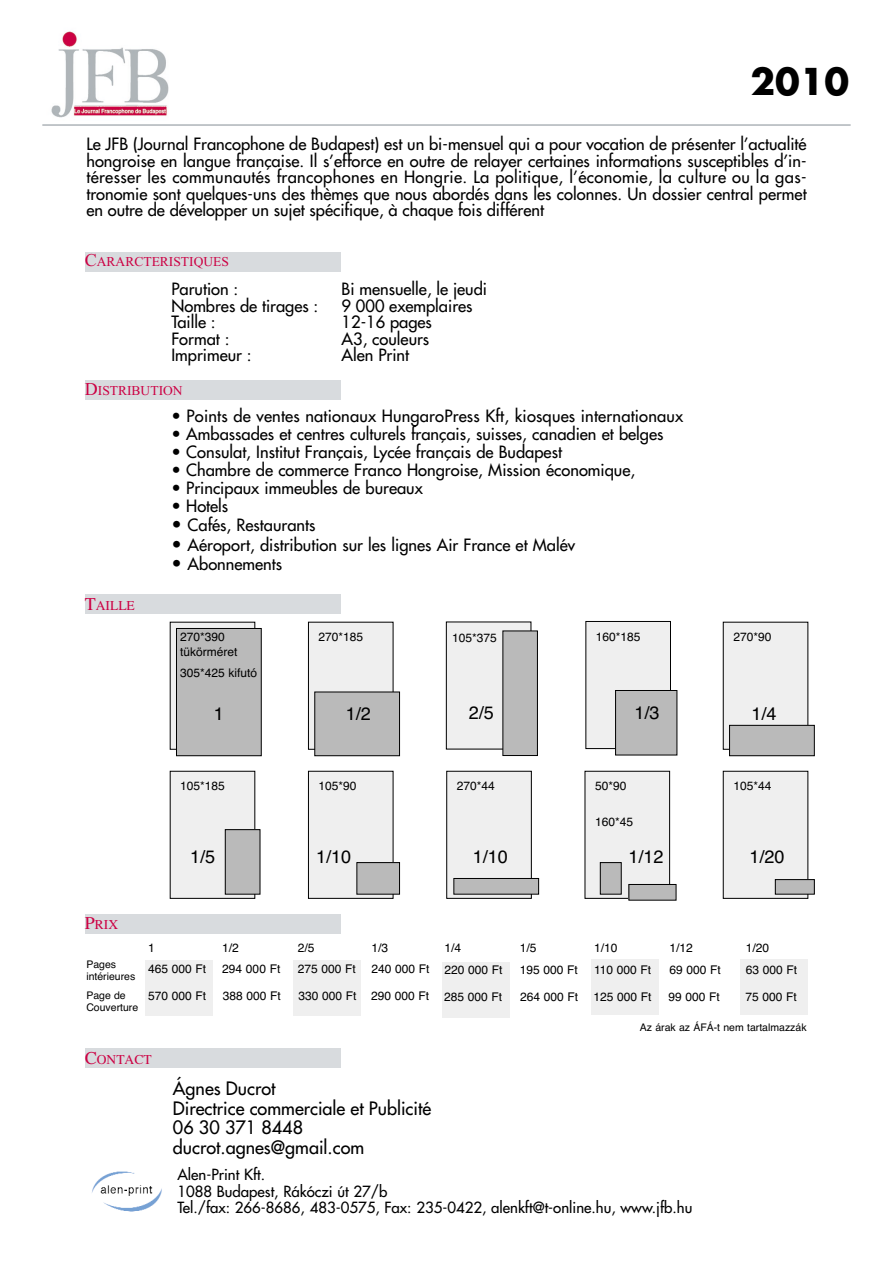
<style>
.page{position:relative;width:893px;height:1263px;background:#fff}
.page>*{position:absolute;margin:0;border:0;box-sizing:border-box;transform-origin:0 0}
.t1{font:700 36px "H Futura";color:#000}
.t2{font:18px/19.5px "H Futura";color:#000}
.t3{font:18px "Helvetica";color:#000}
.t4{font:16.5px/16.5px "H Futura";color:#000;text-align:justify}
.t5{font:15px/16.5px "H Futura";color:#000}
.t6{font:13.5px "Times New Roman";color:#cc0043}
.t7{font:13.5px "H Times Roman";color:#cc0043}
.t8{font:12px/21.3px "Helvetica";color:#000}
.t9{font:10.5px/12.6px "Helvetica";color:#000}
.s1{font-size:18px}
</style>
<div class="page">
<hr style="left:42px;top:124px;width:808px;height:2px;background:#aeb4b8">
<img style="left:51px;top:31px;width:118px;height:87px">
<div style="left:85px;top:252px;width:255px;height:19px;background:#d8dbde"></div>
<div style="left:85px;top:381px;width:255px;height:19px;background:#d8dbde"></div>
<div style="left:85px;top:595px;width:255px;height:19px;background:#d8dbde"></div>
<div style="left:85px;top:1049px;width:255px;height:19px;background:#d8dbde"></div>
<div style="left:170px;top:622px;width:85px;height:127px;background:#efefef"></div>
<div style="left:176px;top:628px;width:85px;height:128px;background:#bababa"></div>
<div style="left:176px;top:628px;width:85px;height:128px;border:1px solid #000"></div>
<div style="left:308px;top:622px;width:85px;height:127px;background:#efefef"></div>
<div style="left:308px;top:622px;width:85px;height:128px;border:1px solid #000"></div>
<div style="left:315px;top:692px;width:84px;height:64px;background:#bababa"></div>
<div style="left:314px;top:692px;width:85px;height:64px;border:1px solid #000"></div>
<div style="left:586px;top:621px;width:84px;height:128px;background:#efefef"></div>
<div style="left:585px;top:621px;width:85px;height:128px;border:1px solid #000"></div>
<div style="left:615px;top:690px;width:62px;height:65px;background:#bababa"></div>
<div style="left:615px;top:690px;width:62px;height:65px;border:1px solid #000"></div>
<div style="left:446px;top:622px;width:85px;height:127px;background:#efefef"></div>
<div style="left:446px;top:622px;width:85px;height:127px;border:1px solid #000"></div>
<div style="left:503px;top:631px;width:34px;height:125px;background:#bababa"></div>
<div style="left:723px;top:622px;width:84px;height:127px;background:#efefef"></div>
<div style="left:723px;top:622px;width:85px;height:128px;border:1px solid #000"></div>
<div style="left:729px;top:725px;width:85px;height:31px;background:#bababa"></div>
<div style="left:729px;top:725px;width:85px;height:31px;border:1px solid #000"></div>
<div style="left:170px;top:771px;width:85px;height:127px;background:#efefef"></div>
<div style="left:170px;top:771px;width:85px;height:128px;border:1px solid #000"></div>
<div style="left:225px;top:830px;width:35px;height:64px;background:#bababa"></div>
<div style="left:225px;top:830px;width:35px;height:64px;border:1px solid #000"></div>
<div style="left:308px;top:771px;width:85px;height:127px;background:#efefef"></div>
<div style="left:308px;top:771px;width:85px;height:128px;border:1px solid #000"></div>
<div style="left:357px;top:863px;width:42px;height:31px;background:#bababa"></div>
<div style="left:446px;top:771px;width:85px;height:127px;background:#efefef"></div>
<div style="left:446px;top:771px;width:85px;height:128px;border:1px solid #000"></div>
<div style="left:454px;top:878px;width:84px;height:16px;background:#bababa"></div>
<div style="left:453px;top:878px;width:85px;height:16px;border:1px solid #000"></div>
<div style="left:585px;top:771px;width:84px;height:127px;background:#efefef"></div>
<div style="left:584px;top:771px;width:85px;height:128px;border:1px solid #000"></div>
<div style="left:600px;top:863px;width:21px;height:31px;background:#bababa"></div>
<div style="left:600px;top:862px;width:21px;height:32px;border:1px solid #000"></div>
<div style="left:629px;top:884px;width:47px;height:16px;background:#bababa"></div>
<div style="left:628px;top:884px;width:48px;height:16px;border:1px solid #000"></div>
<div style="left:723px;top:771px;width:84px;height:127px;background:#efefef"></div>
<div style="left:723px;top:771px;width:85px;height:128px;border:1px solid #000"></div>
<div style="left:775px;top:880px;width:39px;height:14px;background:#bababa"></div>
<div style="left:775px;top:879px;width:39px;height:15px;border:1px solid #000"></div>
<img style="left:92px;top:1171px;width:70px;height:41px">
<div style="left:145px;top:960px;width:67px;height:56px;background:#efefef"></div>
<div style="left:293px;top:960px;width:68px;height:56px;background:#efefef"></div>
<div style="left:442px;top:962px;width:67px;height:56px;background:#efefef"></div>
<div style="left:591px;top:959px;width:67px;height:55px;background:#efefef"></div>
<div style="left:740px;top:959px;width:67px;height:55px;background:#efefef"></div>
<div style="left:85px;top:914px;width:255px;height:19px;background:#d8dbde"></div>
<h1 class="t1" style="left:750px;top:65px;width:100px">2010</h1>
<p class="t4" style="left:86px;top:136px;width:721px">Le JFB (Journal Francophone de Budapest) est un bi-mensuel qui a pour vocation de présenter l’actualité hongroise en langue française. Il s’efforce en outre de relayer certaines informations susceptibles d’in&shy;téresser les communautés francophones en Hongrie. La politique, l’économie, la culture ou la gas&shy;tronomie sont quelques-uns des thèmes que nous abordés dans les colonnes. Un dossier central permet en outre de développer un sujet spécifique, à chaque fois différent</p>
<p class="t6" style="left:85px;top:257px;width:146px"><span class="s1">C</span>ARARCTERISTIQUES</p>
<p class="t4" style="left:171px;top:282px;width:68px">Parution :</p>
<p class="t4" style="left:341px;top:282px;width:147px">Bi mensuelle, le jeudi</p>
<p class="t4" style="left:171px;top:298px;width:148px">Nombres de tirages :</p>
<p class="t4" style="left:341px;top:298px;width:132px">9 000 exemplaires</p>
<p class="t4" style="left:171px;top:315px;width:46px">Taille :</p>
<p class="t4" style="left:341px;top:315px;width:92px">12-16 pages</p>
<p class="t4" style="left:171px;top:331px;width:59px">Format :</p>
<p class="t4" style="left:341px;top:331px;width:89px">A3, couleurs</p>
<p class="t4" style="left:171px;top:348px;width:82px">Imprimeur :</p>
<p class="t4" style="left:341px;top:348px;width:69px">Alen Print</p>
<p class="t6" style="left:85px;top:385px;width:99px"><span class="s1">D</span>ISTRIBUTION</p>
<p class="t7" style="left:85px;top:601px;width:51px"><span class="s1">T</span>AILLE</p>
<p class="t4" style="left:171px;top:408px;width:513px">• Points de ventes nationaux HungaroPress Kft, kiosques internationaux</p>
<p class="t4" style="left:171px;top:426px;width:493px">• Ambassades et centres culturels français, suisses, canadien et belges</p>
<p class="t4" style="left:171px;top:444px;width:392px">• Consulat, Institut Français, Lycée français de Budapest</p>
<p class="t4" style="left:171px;top:462px;width:465px">• Chambre de commerce Franco Hongroise, Mission économique,</p>
<p class="t4" style="left:171px;top:480px;width:253px">• Principaux immeubles de bureaux</p>
<p class="t4" style="left:171px;top:498px;width:58px">• Hotels</p>
<p class="t4" style="left:171px;top:518px;width:145px"><span class="s1">•</span> Cafés, Restaurants</p>
<p class="t4" style="left:171px;top:537px;width:405px"><span class="s1">•</span> Aéroport, distribution sur les lignes Air France et Malév</p>
<p class="t4" style="left:171px;top:557px;width:112px"><span class="s1">•</span> Abonnements</p>
<p class="t8" style="left:180px;top:631px;width:59px;line-height:14.4px">270*390 tükörméret</p>
<p class="t8" style="left:180px;top:663px;width:79px">305*425 kifutó</p>
<p class="t3" style="left:214px;top:707px;width:12px">1</p>
<p class="t8" style="left:318px;top:628px;width:46px">270*185</p>
<p class="t3" style="left:346px;top:707px;width:27px">1/2</p>
<p class="t8" style="left:452px;top:628px;width:46px">105*375</p>
<p class="t3" style="left:469px;top:706px;width:27px">2/5</p>
<p class="t8" style="left:596px;top:627px;width:46px">160*185</p>
<p class="t3" style="left:634px;top:706px;width:27px">1/3</p>
<p class="t8" style="left:733px;top:628px;width:40px">270*90</p>
<p class="t3" style="left:751px;top:707px;width:27px">1/4</p>
<p class="t8" style="left:180px;top:777px;width:46px">105*185</p>
<p class="t3" style="left:190px;top:850px;width:27px">1/5</p>
<p class="t8" style="left:318px;top:777px;width:40px">105*90</p>
<p class="t3" style="left:316px;top:850px;width:37px">1/10</p>
<p class="t8" style="left:457px;top:777px;width:40px">270*44</p>
<p class="t3" style="left:473px;top:850px;width:37px">1/10</p>
<p class="t8" style="left:595px;top:777px;width:33px">50*90</p>
<p class="t8" style="left:595px;top:812px;width:40px">160*45</p>
<p class="t3" style="left:628px;top:850px;width:37px">1/12</p>
<p class="t8" style="left:733px;top:777px;width:40px">105*44</p>
<p class="t3" style="left:749px;top:850px;width:37px">1/20</p>
<p class="t7" style="left:85px;top:920px;width:35px"><span class="s1">P</span>RIX</p>
<p class="t9" style="left:86px;top:959px;width:50px">Pages intérieures</p>
<p class="t9" style="left:86px;top:990px;width:53px">Page de<br>Couverture</p>
<p class="t8" style="left:148px;top:938px;width:60px">1<br>465 000 Ft</p>
<p class="t8" style="left:148px;top:986px;width:60px">570 000 Ft</p>
<p class="t8" style="left:222px;top:938px;width:60px">1/2<br>294 000 Ft</p>
<p class="t8" style="left:223px;top:986px;width:60px">388 000 Ft</p>
<p class="t8" style="left:298px;top:938px;width:60px">2/5<br>275 000 Ft</p>
<p class="t8" style="left:298px;top:986px;width:60px">330 000 Ft</p>
<p class="t8" style="left:371px;top:938px;width:60px">1/3<br>240 000 Ft</p>
<p class="t8" style="left:371px;top:986px;width:60px">290 000 Ft</p>
<p class="t8" style="left:444px;top:939px;width:60px">1/4<br>220 000 Ft</p>
<p class="t8" style="left:444px;top:987px;width:60px">285 000 Ft</p>
<p class="t8" style="left:519px;top:939px;width:60px">1/5<br>195 000 Ft</p>
<p class="t8" style="left:520px;top:987px;width:60px">264 000 Ft</p>
<p class="t8" style="left:593px;top:987px;width:60px">125 000 Ft</p>
<p class="t8" style="left:668px;top:987px;width:53px">99 000 Ft</p>
<p class="t8" style="left:745px;top:987px;width:53px">75 000 Ft</p>
<p class="t8" style="left:594px;top:939px;width:59px">1/10<br>110 000 Ft</p>
<p class="t8" style="left:669px;top:939px;width:53px">1/12<br>69 000 Ft</p>
<p class="t8" style="left:745px;top:939px;width:53px">1/20<br>63 000 Ft</p>
<p class="t9" style="left:640px;top:1022px;width:168px">Az árak az ÁFÁ-t nem tartalmazzák</p>
<p class="t7" style="left:85px;top:1055px;width:68px"><span class="s1">C</span>ONTACT</p>
<p class="t2" style="left:173px;top:1080px;width:260px">Ágnes Ducrot<br>Directrice commerciale et Publicité<br>06 30 371 8448 ducrot.agnes@gmail.com</p>
<p class="t5" style="left:177px;top:1167px;width:516px">Alen-Print Kft.<br>1088 Budapest, Rákóczi út 27/b<br>Tel./fax: 266-8686, 483-0575, Fax: 235-0422, alenkft@t-online.hu, www.jfb.hu</p>
</div>
